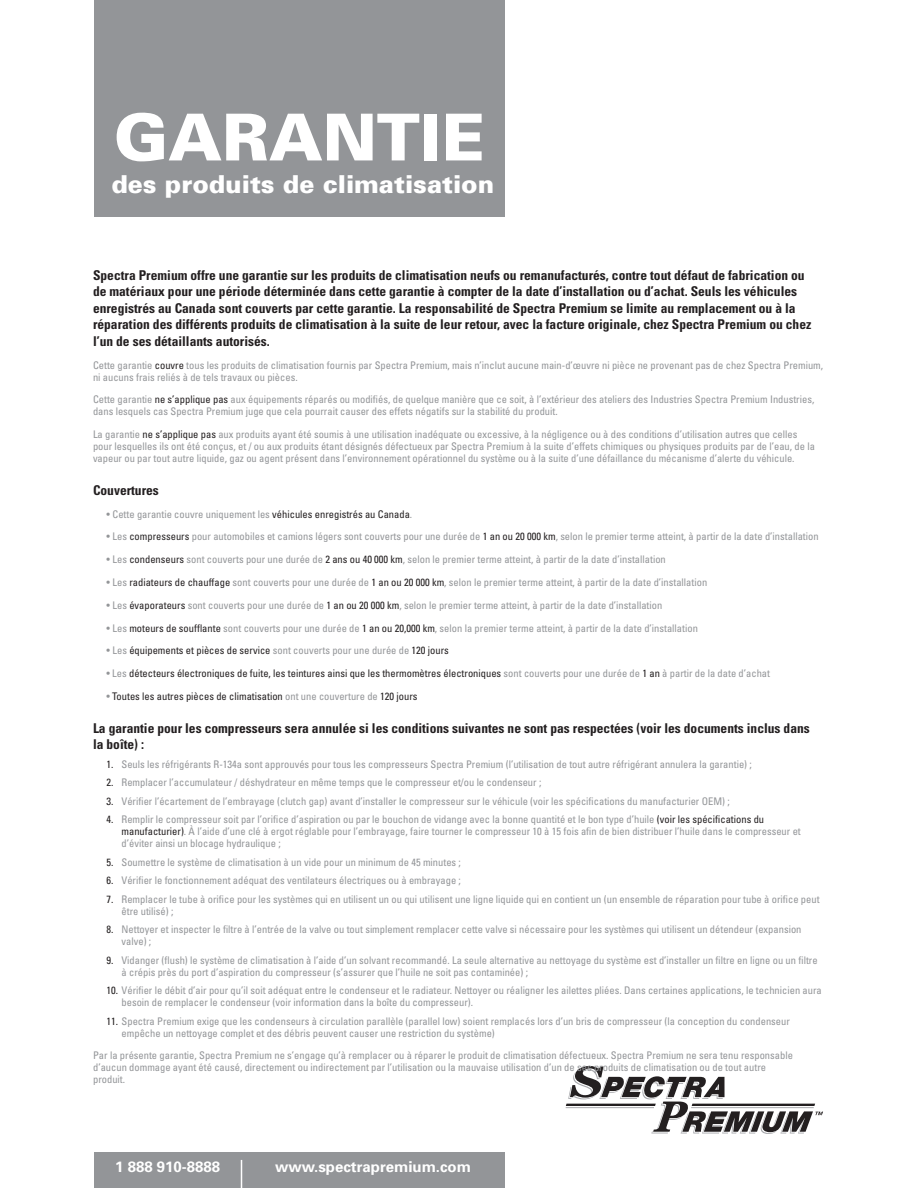
<style>
.page{position:relative;width:918px;height:1188px;background:#fff}
.page>*{position:absolute;margin:0;border:0;box-sizing:border-box;transform-origin:0 0}
.t1{font:900 64.8px "Univers";color:#fff}
.t2{font:900 24.75px "Univers";color:#fff}
.t3{font:700 15px "Univers";color:#fff}
.t4{font:700 condensed 13.5px/16.5px "Univers";color:#231f20}
.t5{font:condensed 10.5px/12px "Univers";color:#939598}
.t6{font:condensed 10.5px "Univers";color:#231f20}
.s1{color:#231f20}
.s2{color:#262324}
.s3{color:#939598}
</style>
<div class="page">
<div style="left:94px;top:1152px;width:410px;height:36px;background:#939598"></div>
<svg style="left:566px;top:1066px;width:257px;height:68px"></svg>
<div style="left:94px;top:0;width:410px;height:217px;background:#939598"></div>
<svg style="left:241px;top:1160px;width:1px;height:28px"></svg>
<h1 class="t1" style="left:114px;top:97px;width:372px">GARANTIE</h1>
<h2 class="t2" style="left:111px;top:169px;width:384px">des produits de climatisation</h2>
<p class="t4" style="left:93px;top:267px;width:720px">Spectra Premium offre une garantie sur les produits de climatisation neufs ou remanufacturés, contre tout défaut de fabrication ou de matériaux pour une période déterminée dans cette garantie à compter de la date d’installation ou d’achat. Seuls les véhicules enregistrés au Canada sont couverts par cette garantie. La responsabilité de Spectra Premium se limite au remplacement ou à la réparation des différents produits de climatisation à la suite de leur retour, avec la facture originale, chez Spectra Premium ou chez l’un de ses détaillants autorisés.</p>
<p class="t5" style="left:93px;top:359px;width:732px">Cette garantie <span class="s1">couvre</span> tous les produits de climatisation fournis par Spectra Premium, mais n’inclut aucune main-d’œuvre ni pièce ne provenant pas de chez Spectra Premium, ni aucuns frais reliés à de tels travaux ou pièces.</p>
<p class="t5" style="left:93px;top:393px;width:723px">Cette garantie <span class="s1">ne s’applique pas</span> aux équipements réparés ou modifiés, de quelque manière que ce soit, à l’extérieur des ateliers des Industries Spectra Premium Industries, dans lesquels cas Spectra Premium juge que cela pourrait causer des effets négatifs sur la stabilité du produit.</p>
<p class="t5" style="left:93px;top:428px;width:723px">La garantie <span class="s1">ne s’applique pas</span> aux produits ayant été soumis à une utilisation inadéquate ou excessive, à la négligence ou à des conditions d’utilisation autres que celles pour lesquelles ils ont été conçus, et / ou aux produits étant désignés défectueux par Spectra Premium à la suite d’effets chimiques ou physiques produits par de l’eau, de la vapeur ou par tout autre liquide, gaz ou agent présent dans l’environnement opérationnel du système ou à la suite d’une défaillance du mécanisme d’alerte du véhicule.</p>
<p class="t4" style="left:93px;top:482px;width:67px">Couvertures</p>
<p class="t5" style="left:107px;top:508px;width:307px">• Cette garantie couvre uniquement les <span class="s1">véhicules enregistrés au Canada</span>.</p>
<p class="t5" style="left:107px;top:530px;width:714px">• Les <span class="s2">compresseurs</span> pour automobiles et camions légers sont couverts pour une durée de <span class="s1">1 an ou 20 000 km</span>, selon le premier terme atteint, à partir de la date d’installation</p>
<p class="t5" style="left:107px;top:553px;width:561px">• Les <span class="s1">condenseurs</span> sont couverts pour une durée de <span class="s1">2 ans ou 40 000 km</span>, selon le premier terme atteint, à partir de la date d’installation</p>
<p class="t5" style="left:107px;top:576px;width:602px">• Les <span class="s1">radiateurs de chauffage</span> sont couverts pour une durée de <span class="s1">1 an ou 20 000 km</span>, selon le premier terme atteint, à partir de la date d’installation</p>
<p class="t5" style="left:107px;top:599px;width:557px">• Les <span class="s1">évaporateurs</span> sont couverts pour une durée de <span class="s1">1 an ou 20 000 km</span>, selon le premier terme atteint, à partir de la date d’installation</p>
<p class="t5" style="left:107px;top:622px;width:593px">• Les <span class="s1">moteurs de soufflante</span> sont couverts pour une durée de <span class="s1">1 an ou 20,000 km</span>, selon la premier terme atteint, à partir de la date d’installation</p>
<p class="t6" style="left:107px;top:644px;width:344px"><span class="s3">• Les</span> équipements et pièces de service <span class="s3">sont couverts pour une durée de</span> 120 jours</p>
<p class="t6" style="left:107px;top:667px;width:665px"><span class="s3">• Les</span> détecteurs électroniques de fuite, les teintures ainsi que les thermomètres électroniques <span class="s3">sont couverts pour une durée de</span> 1 an <span class="s3">à partir de la date d’achat</span></p>
<p class="t6" style="left:107px;top:690px;width:313px"><span class="s3">•</span> Toutes les autres pièces de climatisation <span class="s3">ont une couverture de</span> 120 jours</p>
<p class="t4" style="left:93px;top:720px;width:718px">La garantie pour les compresseurs sera annulée si les conditions suivantes ne sont pas respectées (voir les documents inclus dans la boîte) :</p>
<p class="t5" style="left:107px;top:758px;width:647px"><span class="s1">1.</span> Seuls les réfrigérants R-134a sont approuvés pour tous les compresseurs Spectra Premium (l’utilisation de tout autre réfrigérant annulera la garantie) ;</p>
<p class="t5" style="left:107px;top:776px;width:436px"><span class="s1">2.</span> Remplacer l’accumulateur / déshydrateur en même temps que le compresseur et/ou le condenseur ;</p>
<p class="t5" style="left:107px;top:795px;width:625px"><span class="s1">3.</span> Vérifier l’écartement de l’embrayage (clutch gap) avant d’installer le compresseur sur le véhicule (voir les spécifications du manufacturier OEM) ;</p>
<p class="t5" style="left:122px;top:813px;width:681px;text-indent:-15px"><span class="s1">4.</span> Remplir le compresseur soit par l’orifice d’aspiration ou par le bouchon de vidange avec la bonne quantité et le bon type d’huile <span class="s1">(voir les spécifications du manufacturier)</span>. À l’aide d’une clé à ergot réglable pour l’embrayage, faire tourner le compresseur 10 à 15 fois afin de bien distribuer l’huile dans le compresseur et d’éviter ainsi un blocage hydraulique ;</p>
<p class="t5" style="left:107px;top:856px;width:356px"><span class="s1">5.</span> Soumettre le système de climatisation à un vide pour un minimum de 45 minutes ;</p>
<p class="t5" style="left:107px;top:874px;width:356px"><span class="s1">6.</span> Vérifier le fonctionnement adéquat des ventilateurs électriques ou à embrayage ;</p>
<p class="t5" style="left:122px;top:893px;width:700px;text-indent:-15px"><span class="s1">7.</span> Remplacer le tube à orifice pour les systèmes qui en utilisent un ou qui utilisent une ligne liquide qui en contient un (un ensemble de réparation pour tube à orifice peut être utilisé) ;</p>
<p class="t5" style="left:122px;top:923px;width:681px;text-indent:-15px"><span class="s1">8.</span> Nettoyer et inspecter le filtre à l’entrée de la valve ou tout simplement remplacer cette valve si nécessaire pour les systèmes qui utilisent un détendeur (expansion valve) ;</p>
<p class="t5" style="left:122px;top:954px;width:698px;text-indent:-15px"><span class="s1">9.</span> Vidanger (flush) le système de climatisation à l’aide d’un solvant recommandé. La seule alternative au nettoyage du système est d’installer un filtre en ligne ou un filtre à crépis près du port d’aspiration du compresseur (s’assurer que l’huile ne soit pas contaminée) ;</p>
<p class="t5" style="left:122px;top:984px;width:702px;text-indent:-15px"><span class="s1">10.</span> Vérifier le débit d’air pour qu’il soit adéquat entre le condenseur et le radiateur. Nettoyer ou réaligner les ailettes pliées. Dans certaines applications, le technicien aura besoin de remplacer le condenseur (voir information dans la boîte du compresseur).</p>
<p class="t5" style="left:122px;top:1015px;width:670px;text-indent:-15px"><span class="s1">11.</span> Spectra Premium exige que les condenseurs à circulation parallèle (parallel low) soient remplacés lors d’un bris de compresseur (la conception du condenseur empêche un nettoyage complet et des débris peuvent causer une restriction du système)</p>
<p class="t5" style="left:93px;top:1049px;width:701px">Par la présente garantie, Spectra Premium ne s’engage qu’à remplacer ou à réparer le produit de climatisation défectueux. Spectra Premium ne sera tenu responsable d’aucun dommage ayant été causé, directement ou indirectement par l’utilisation ou la mauvaise utilisation d’un de ses produits de climatisation ou de tout autre produit.</p>
<h3 class="t3" style="left:115px;top:1157px;width:107px">1 888 910-8888</h3>
<h3 class="t3" style="left:275px;top:1157px;width:197px">www.spectrapremium.com</h3>
</div>
